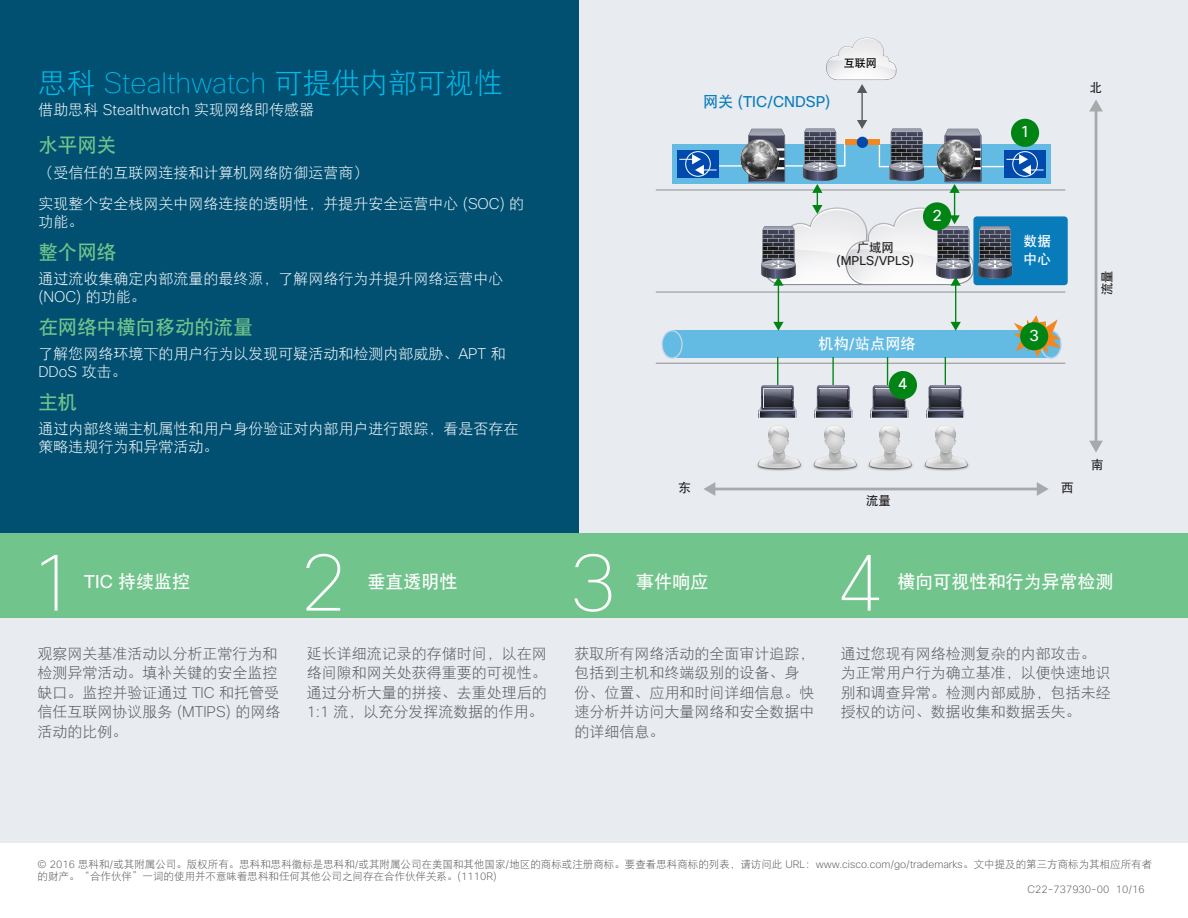
<style>
.page{position:relative;width:1188px;height:918px;background:#fff}
.page>*{position:absolute;margin:0;border:0;box-sizing:border-box;transform-origin:0 0}
.Paragraph_Style2{font:100 79.5px "Cisco Sans";color:#fff}
.Paragraph_Style11{font:100 28.5px "Cisco Sans";color:#01bcec}
.Paragraph_Style14{font:19.5px "DFP Hei W7";color:#71c48b}
.Paragraph_Style2-2{font:18px "DFP Hei W7";color:#fff}
.Paragraph_Style19{font:18px "DFP Hei W7";color:#fff}
.Paragraph_Style2-3{font:15.75px "Cisco Sans";color:#fff}
.Paragraph_Style2-4{font:15.15px "Cisco Sans";color:#087cbb}
.Paragraph_Style2-5{font:15.15px "DFP Hei W7";color:#fff}
.Paragraph_Style2-6{font:15px/19.5px "DFP Hei W3";color:#57585b}
.Paragraph_Style15{font:15px/18px "DFP Hei W3";color:#fff}
.Paragraph_Style2-7{font:15px/18px "DFP Hei W3";color:#fff}
.Paragraph_Style11-2{font:15px/19.5px "DFP Hei W3";color:#57585b}
.Paragraph_Style17{font:13.8px/18px "DFP Hei W7";color:#fff}
.Paragraph_Style16{font:12.45px/12.5px "Cisco Sans";color:#221f1f;text-align:center}
.Paragraph_Style2-8{font:12.45px "DFP Hei W7";color:#221f1f}
.Paragraph_Style18{font:12.45px "DFP Hei W7";color:#221f1f}
.Paragraph_Style2-9{font:11.1px "DFP Hei W7";color:#000}
.Paragraph_Style11-3{font:10.5px/12px "DFP Hei W3";color:#57585b}
.Paragraph_Style20{font:200 10.5px "Cisco Sans";color:#57585b}
.s1{font-family:"DFP Hei W3";font-weight:400}
.s2{font-family:"Cisco Sans";font-weight:200}
.s3{font-family:"DFP Hei W7"}
.s4{font-family:"Cisco Sans"}
</style>
<div class="page">
<div style="left:388px;top:0;width:800px;height:534px;background:#e8ebf0"></div>
<div style="left:0;top:612px;width:1188px;height:231px;background:#e8ebf0"></div>
<div style="left:0;top:0;width:579px;height:534px;background:#015072"></div>
<div style="left:0;top:534px;width:1188px;height:84px;background:#71c48b"></div>
<div style="left:672px;top:144px;width:379px;height:40px;background:#63bae2"></div>
<div style="left:672px;top:331px;width:379px;height:27px;background:#63bae2"></div>
<svg style="left:661px;top:330px;width:22px;height:29px"></svg>
<div style="left:677px;top:150px;width:42px;height:28px;background:#004aae"></div>
<div style="left:1004px;top:150px;width:42px;height:28px;background:#004aae"></div>
<img style="left:749px;top:177px;width:36px;height:6px">
<img style="left:748px;top:177px;width:33px;height:5px">
<img style="left:945px;top:177px;width:36px;height:6px">
<img style="left:944px;top:177px;width:34px;height:5px">
<img style="left:803px;top:177px;width:34px;height:4px">
<img style="left:890px;top:177px;width:34px;height:4px">
<hr style="left:861px;top:91px;width:2px;height:31px;background:#57585b">
<svg style="left:857px;top:84px;width:10px;height:9px"></svg>
<img style="left:826px;top:63px;width:71px;height:17px">
<img style="left:835px;top:48px;width:50px;height:19px">
<svg style="left:827px;top:56px;width:12px;height:11px"></svg>
<svg style="left:883px;top:56px;width:13px;height:11px"></svg>
<img style="left:839px;top:38px;width:44px;height:17px">
<img style="left:827px;top:67px;width:69px;height:12px">
<hr style="left:656px;top:363px;width:409px;height:1px;background:#a7a9ab">
<hr style="left:656px;top:291px;width:409px;height:2px;background:#a7a9ab">
<hr style="left:656px;top:189px;width:409px;height:2px;background:#a7a9ab">
<img style="left:796px;top:207px;width:49px;height:78px">
<img style="left:796px;top:239px;width:49px;height:23px">
<img style="left:791px;top:209px;width:54px;height:30px">
<img style="left:796px;top:262px;width:49px;height:22px">
<img style="left:845px;top:207px;width:78px;height:78px">
<img style="left:851px;top:209px;width:72px;height:53px">
<img style="left:847px;top:242px;width:23px;height:20px">
<img style="left:869px;top:209px;width:54px;height:30px">
<img style="left:847px;top:262px;width:76px;height:22px">
<img style="left:763px;top:226px;width:31px;height:4px">
<svg style="left:1014px;top:315px;width:48px;height:44px"></svg>
<svg style="left:812px;top:184px;width:10px;height:30px"></svg>
<hr style="left:778px;top:284px;width:1px;height:39px;background:#008515">
<svg style="left:761px;top:230px;width:35px;height:56px;background:#6d727a"></svg>
<svg style="left:773px;top:322px;width:11px;height:9px"></svg>
<hr style="left:955px;top:284px;width:1px;height:39px;background:#008515">
<svg style="left:951px;top:322px;width:10px;height:9px"></svg>
<img style="left:759px;top:417px;width:37px;height:1px">
<svg style="left:759px;top:357px;width:38px;height:60px"></svg>
<img style="left:764px;top:389px;width:27px;height:11px">
<hr style="left:832px;top:357px;width:2px;height:28px;background:#008515">
<img style="left:815px;top:417px;width:37px;height:1px">
<svg style="left:815px;top:385px;width:38px;height:32px"></svg>
<img style="left:820px;top:389px;width:27px;height:11px">
<img style="left:871px;top:417px;width:37px;height:1px">
<img style="left:927px;top:417px;width:37px;height:1px">
<svg style="left:927px;top:357px;width:37px;height:60px"></svg>
<img style="left:932px;top:389px;width:27px;height:11px">
<img style="left:757px;top:425px;width:45px;height:46px">
<img style="left:813px;top:425px;width:45px;height:46px">
<img style="left:868px;top:425px;width:45px;height:46px">
<img style="left:924px;top:425px;width:45px;height:46px">
<hr style="left:713px;top:488px;width:326px;height:2px;background:#a7a9ab">
<svg style="left:704px;top:482px;width:11px;height:14px"></svg>
<svg style="left:1037px;top:482px;width:11px;height:14px"></svg>
<hr style="left:1095px;top:109px;width:2px;height:334px;background:#a7a9ab">
<svg style="left:1089px;top:100px;width:14px;height:11px"></svg>
<svg style="left:1089px;top:441px;width:14px;height:11px"></svg>
<svg style="left:871px;top:357px;width:46px;height:60px"></svg>
<svg style="left:923px;top:184px;width:145px;height:102px"></svg>
<svg style="left:679px;top:119px;width:365px;height:58px"></svg>
<p class="Paragraph_Style11" style="left:38px;top:65px;width:466px"><span class="s1">思科</span> Stealthwatch <span class="s1">可提供内部可视性</span></p>
<p class="Paragraph_Style2-7" style="left:38px;top:100px;width:277px">借助思科 <span class="s2">Stealthwatch</span> 实现网络即传感器</p>
<p class="Paragraph_Style14" style="left:38px;top:135px;width:79px">水平网关</p>
<p class="Paragraph_Style2-7" style="left:38px;top:163px;width:332px">（受信任的互联网连接和计算机网络防御运营商）</p>
<p class="Paragraph_Style15" style="left:38px;top:194px;width:487px">实现整个安全栈网关中网络连接的透明性，并提升安全运营中心 <span class="s2">(SOC)</span> 的功能。</p>
<p class="Paragraph_Style14" style="left:38px;top:241px;width:79px">整个网络</p>
<p class="Paragraph_Style15" style="left:38px;top:269px;width:467px">通过流收集确定内部流量的最终源，了解网络行为并提升网络运营中心<span class="s2">(NOC)</span> 的功能。</p>
<p class="Paragraph_Style14" style="left:38px;top:316px;width:216px">在网络中横向移动的流量</p>
<p class="Paragraph_Style15" style="left:38px;top:344px;width:469px">了解您网络环境下的用户行为以发现可疑活动和检测内部威胁、<span class="s2">APT</span> 和<br><span class="s2">DDoS</span> 攻击。</p>
<p class="Paragraph_Style14" style="left:38px;top:391px;width:40px">主机</p>
<p class="Paragraph_Style2-7" style="left:38px;top:419px;width:481px">通过内部终端主机属性和用户身份验证对内部用户进行跟踪，看是否存在策略违规行为和异常活动。</p>
<p class="Paragraph_Style2-4" style="left:703px;top:92px;width:129px"><span class="s3">网关</span> (TIC/CNDSP)</p>
<p class="Paragraph_Style2-9" style="left:844px;top:57px;width:35px">互联网</p>
<p class="Paragraph_Style2-3" style="left:1020px;top:122px;width:11px">1</p>
<p class="Paragraph_Style2-8" style="left:1090px;top:81px;width:14px">北</p>
<p class="Paragraph_Style16" style="left:836px;top:242px;width:79px"><span class="s3">广域网</span>(MPLS/VPLS)</p>
<p class="Paragraph_Style2-3" style="left:932px;top:205px;width:11px">2</p>
<p class="Paragraph_Style2-5" style="left:819px;top:335px;width:99px">机构<span class="s4">/</span>站点网络</p>
<p class="Paragraph_Style2-3" style="left:898px;top:374px;width:11px">4</p>
<p class="Paragraph_Style17" style="left:1024px;top:232px;width:29px">数据中心</p>
<p class="Paragraph_Style2-3" style="left:1029px;top:325px;width:11px">3</p>
<p class="Paragraph_Style2-8" style="left:1100px;top:295px;width:26px;rotate:-90deg">流量</p>
<p class="Paragraph_Style2-8" style="left:679px;top:481px;width:14px">东</p>
<p class="Paragraph_Style2-8" style="left:1061px;top:481px;width:14px">西</p>
<p class="Paragraph_Style18" style="left:866px;top:494px;width:26px">流量</p>
<p class="Paragraph_Style2-8" style="left:1091px;top:457px;width:14px">南</p>
<p class="Paragraph_Style2" style="left:29px;top:532px;width:49px">1</p>
<p class="Paragraph_Style2" style="left:300px;top:532px;width:49px">2</p>
<p class="Paragraph_Style2" style="left:570px;top:532px;width:49px">3</p>
<p class="Paragraph_Style2" style="left:836px;top:532px;width:49px">4</p>
<p class="Paragraph_Style2-2" style="left:84px;top:572px;width:107px"><span class="s4">TIC</span> 持续监控</p>
<p class="Paragraph_Style2-2" style="left:368px;top:572px;width:91px">垂直透明性</p>
<p class="Paragraph_Style2-2" style="left:636px;top:572px;width:73px">事件响应</p>
<p class="Paragraph_Style19" style="left:898px;top:572px;width:217px">横向可视性和行为异常检测</p>
<p class="Paragraph_Style11-2" style="left:38px;top:643px;width:244px">观察网关基准活动以分析正常行为和检测异常活动。填补关键的安全监控缺口。监控并验证通过 <span class="s2">TIC</span> 和托管受信任互联网协议服务 <span class="s2">(MTIPS)</span> 的网络活动的比例。</p>
<p class="Paragraph_Style2-6" style="left:307px;top:643px;width:241px;text-align:justify">延长详细流记录的存储时间，以在网络间隙和网关处获得重要的可视性。通过分析大量的拼接、去重处理后的<span class="s2">1:1</span> 流，以充分发挥流数据的作用。</p>
<p class="Paragraph_Style2-6" style="left:574px;top:643px;width:241px">获取所有网络活动的全面审计追踪，包括到主机和终端级别的设备、身份、位置、应用和时间详细信息。快速分析并访问大量网络和安全数据中的详细信息。</p>
<p class="Paragraph_Style2-6" style="left:841px;top:643px;width:271px">通过您现有网络检测复杂的内部攻击。为正常用户行为确立基准，以便快速地识别和调查异常。检测内部威胁，包括未经授权的访问、数据收集和数据丢失。</p>
<p class="Paragraph_Style11-3" style="left:38px;top:858px;width:1116px"><span class="s2">© 2016</span> 思科和<span class="s2">/</span>或其附属公司。版权所有。思科和思科徽标是思科和<span class="s2">/</span>或其附属公司在美国和其他国家<span class="s2">/</span>地区的商标或注册商标。要查看思科商标的列表，请访问此 <span class="s2">URL</span>：<span class="s2">www.cisco.com/go/trademarks</span>。文中提及的第三方商标为其相应所有者的财产。“合作伙伴”一词的使用并不意味着思科和任何其他公司之间存在合作伙伴关系。<span class="s2">(1110R)</span></p>
<p class="Paragraph_Style20" style="left:1028px;top:883px;width:119px">C22-737930-00 10/16</p>
</div>
